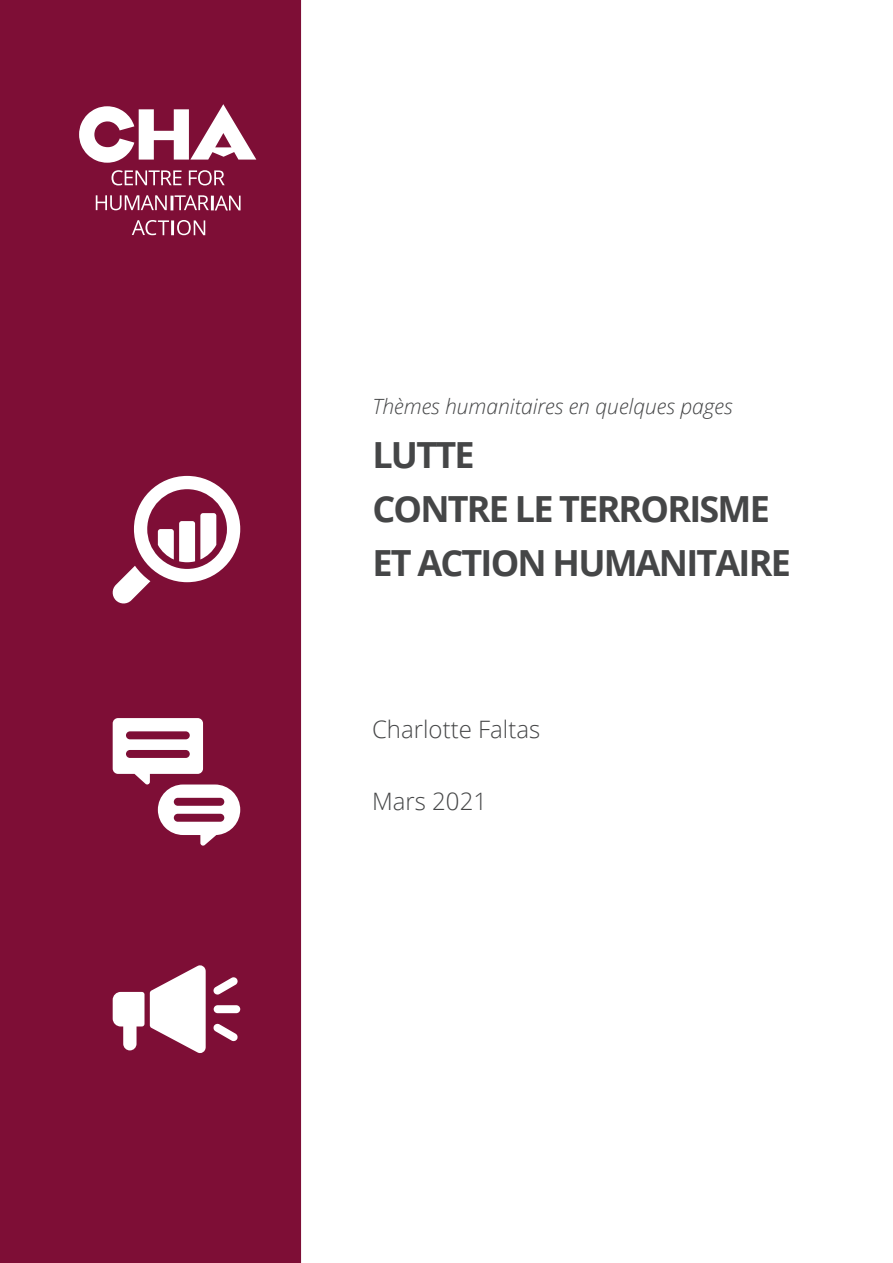
<style>
.page{position:relative;width:893px;height:1263px;background:#fff}
.page>*{position:absolute;margin:0;border:0;box-sizing:border-box;transform-origin:0 0}
.t1{font:700 36px/54px "Open Sans";letter-spacing:-.05em;color:#454647}
.t2{font:300 24px "Open Sans";color:#454647}
.t3{font:italic 300 21px "Open Sans";color:#454647}
</style>
<div class="page">
<div style="left:0;top:0;width:301px;height:1263px;background:#7e0e36"></div>
<svg style="left:112px;top:170px;width:70px;height:15px"></svg>
<svg style="left:189px;top:170px;width:36px;height:15px"></svg>
<svg style="left:96px;top:195px;width:71px;height:15px"></svg>
<svg style="left:175px;top:195px;width:34px;height:15px"></svg>
<svg style="left:215px;top:196px;width:26px;height:14px"></svg>
<svg style="left:132px;top:220px;width:37px;height:15px"></svg>
<hr style="left:171px;top:220px;width:3px;height:15px;background:#fff">
<svg style="left:177px;top:220px;width:28px;height:15px"></svg>
<svg style="left:79px;top:104px;width:177px;height:59px"></svg>
<svg style="left:112px;top:476px;width:128px;height:128px"></svg>
<svg style="left:113px;top:718px;width:127px;height:128px"></svg>
<svg style="left:150px;top:964px;width:56px;height:90px"></svg>
<svg style="left:113px;top:992px;width:31px;height:58px"></svg>
<div style="left:214px;top:1005px;width:26px;height:8px;background:#fff;border-radius:4px"></div>
<svg style="left:213px;top:977px;width:25px;height:18px"></svg>
<svg style="left:213px;top:1023px;width:25px;height:19px"></svg>
<hr style="left:171px;top:196px;width:3px;height:14px;background:#fff">
<hr style="left:211px;top:196px;width:3px;height:14px;background:#fff">
<p class="t3" style="left:372px;top:392px;width:362px">Thèmes humanitaires en quelques pages</p>
<p class="t1" style="left:372px;top:427px;width:399px">LUTTE<br>CONTRE LE TERRORISME</p>
<p class="t1" style="left:372px;top:535px;width:420px">ET ACTION HUMANITAIRE</p>
<p class="t2" style="left:372px;top:713px;width:170px">Charlotte Faltas</p>
<p class="t2" style="left:372px;top:785px;width:117px">Mars 2021</p>
</div>
